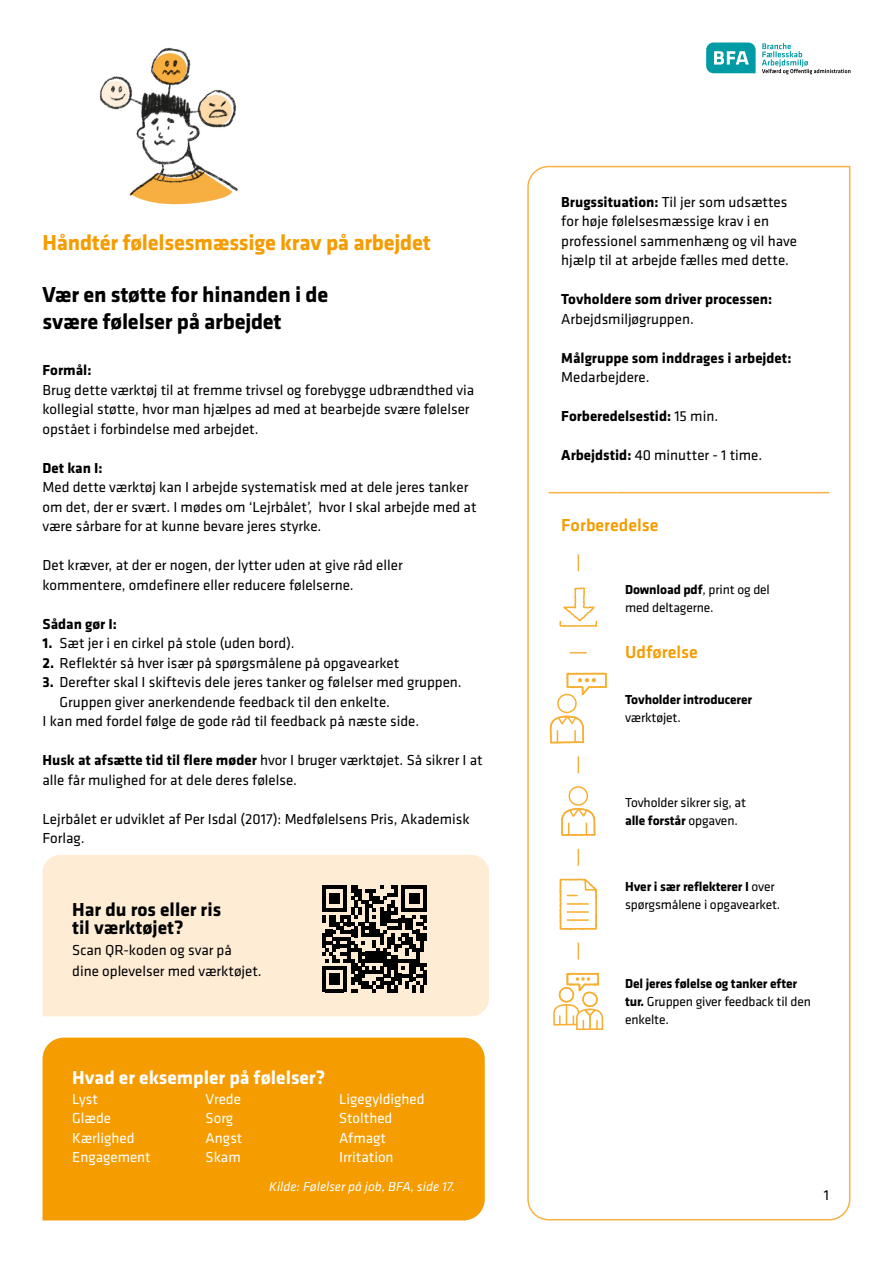
<style>
.page{position:relative;width:893px;height:1263px;background:#fff}
.page>*{position:absolute;margin:0;border:0;box-sizing:border-box;transform-origin:0 0}
.t1{font:700 22.5px/27px "Klavika";letter-spacing:-.01em;color:#000}
.t2{font:700 22.5px "Klavika";letter-spacing:-.01em;color:#f59c00}
.t3{font:700 19.5px/18px "Klavika";color:#020203}
.t4{font:700 19.5px "Klavika";color:#fff}
.t5{font:500 18px "Klavika";color:#f59c00}
.t6{font:15px/19.5px "Klavika";color:#000}
.t7{font:700 15px "Klavika";color:#000}
.t8{font:15px/19.5px "Klavika";color:#fff}
.t9{font:15px/21px "Klavika";color:#020203}
.t10{font:13.5px/18px "Klavika";letter-spacing:-.01em;color:#000}
.t11{font:italic 13.5px "Klavika";color:#fff}
.t12{font:700 13.5px "Klavika";letter-spacing:-.01em;color:#000}
.s1{font-weight:700}
.s2{font-weight:400}
</style>
<div class="page">
<svg style="left:706px;top:43px;width:50px;height:30px"></svg>
<svg style="left:762px;top:43px;width:88px;height:31px"></svg>
<svg style="left:527px;top:165px;width:324px;height:1056px"></svg>
<img style="left:99px;top:47px;width:139px;height:158px">
<div style="left:43px;top:1037px;width:442px;height:183px;background:#f59c00"></div>
<hr style="left:549px;top:492px;width:68px;height:1px;background:#f9b142">
<hr style="left:617px;top:492px;width:212px;height:1px;background:#f9b142">
<svg style="left:578px;top:554px;width:1px;height:17px"></svg>
<svg style="left:558px;top:586px;width:40px;height:42px"></svg>
<svg style="left:570px;top:652px;width:17px;height:1px"></svg>
<svg style="left:549px;top:671px;width:59px;height:73px"></svg>
<svg style="left:578px;top:756px;width:1px;height:17px"></svg>
<svg style="left:560px;top:785px;width:36px;height:52px"></svg>
<svg style="left:578px;top:849px;width:1px;height:17px"></svg>
<svg style="left:557px;top:877px;width:42px;height:54px"></svg>
<svg style="left:578px;top:942px;width:1px;height:17px"></svg>
<svg style="left:552px;top:972px;width:52px;height:59px"></svg>
<div style="left:43px;top:855px;width:446px;height:161px;background:#ffecd4"></div>
<svg style="left:322px;top:885px;width:105px;height:107px"></svg>
<hr style="left:423px;top:970px;width:4px;height:15px;background:#000">
<h1 class="t2" style="left:43px;top:226px;width:390px">Håndtér følelsesmæssige krav på arbejdet</h1>
<h1 class="t1" style="left:43px;top:280px;width:287px">Vær en støtte for hinanden i de svære følelser på arbejdet</h1>
<p class="t7" style="left:43px;top:359px;width:50px">Formål:</p>
<p class="t6" style="left:43px;top:380px;width:433px">Brug dette værktøj til at fremme trivsel og forebygge udbrændthed via kollegial støtte, hvor man hjælpes ad med at bearbejde svære følelser opstået i forbindelse med arbejdet.</p>
<p class="t7" style="left:43px;top:457px;width:62px">Det kan I:</p>
<p class="t6" style="left:43px;top:477px;width:435px">Med dette værktøj kan I arbejde systematisk med at dele jeres tanker om det, der er svært. I mødes om ‘Lejrbålet’, hvor I skal arbejde med at være sårbare for at kunne bevare jeres styrke.</p>
<p class="t6" style="left:43px;top:555px;width:362px">Det kræver, at der er nogen, der lytter uden at give råd eller kommentere, omdefinere eller reducere følelserne.</p>
<p class="t7" style="left:43px;top:613px;width:76px">Sådan gør I:</p>
<p class="t6" style="left:43px;top:633px;width:254px"><span class="s1">1.</span> Sæt jer i en cirkel på stole (uden bord).</p>
<p class="t6" style="left:43px;top:653px;width:358px"><span class="s1">2.</span> Reflektér så hver især på spørgsmålene på opgavearket</p>
<p class="t6" style="left:43px;top:672px;width:421px"><span class="s1">3.</span> Derefter skal I skiftevis dele jeres tanker og følelser med gruppen.</p>
<p class="t6" style="left:60px;top:692px;width:332px">Gruppen giver anerkendende feedback til den enkelte.</p>
<p class="t6" style="left:43px;top:711px;width:378px">I kan med fordel følge de gode råd til feedback på næste side.</p>
<p class="t6" style="left:43px;top:750px;width:442px"><span class="s1">Husk at afsætte tid til flere møder</span> hvor I bruger værktøjet. Så sikrer I at alle får mulighed for at dele deres følelse.</p>
<p class="t6" style="left:43px;top:809px;width:429px">Lejrbålet er udviklet af Per Isdal (2017): Medfølelsens Pris, Akademisk<br>Forlag.</p>
<h2 class="t3" style="left:72px;top:900px;width:150px">Har du ros eller ris til værktøjet?</h2>
<p class="t9" style="left:72px;top:939px;width:191px">Scan QR-koden og svar på dine oplevelser med værktøjet.</p>
<h2 class="t4" style="left:72px;top:1063px;width:254px">Hvad er eksempler på følelser?</h2>
<p class="t8" style="left:72px;top:1089px;width:80px">Lyst<br>Glæde<br>Kærlighed<br>Engagement</p>
<p class="t8" style="left:206px;top:1089px;width:38px">Vrede<br>Sorg<br>Angst<br>Skam</p>
<p class="t8" style="left:339px;top:1089px;width:87px">Ligegyldighed<br>Stolthed<br>Afmagt<br>Irritation</p>
<p class="t11" style="left:269px;top:1178px;width:187px">Kilde: Følelser på job, BFA, side 17.</p>
<p class="t6" style="left:561px;top:192px;width:237px"><span class="s1">Brugssituation:</span> Til jer som udsættes for høje følelsesmæssige krav i en professionel sammenhæng og vil have hjælp til at arbejde fælles med dette.</p>
<p class="t7" style="left:561px;top:289px;width:212px">Tovholdere som driver processen:</p>
<p class="t6" style="left:561px;top:309px;width:134px">Arbejdsmiljøgruppen.</p>
<p class="t7" style="left:561px;top:347px;width:232px">Målgruppe som inddrages i arbejdet:</p>
<p class="t6" style="left:561px;top:367px;width:90px">Medarbejdere.</p>
<p class="t7" style="left:561px;top:406px;width:158px">Forberedelsestid: <span class="s2">15 min.</span></p>
<p class="t6" style="left:561px;top:445px;width:203px"><span class="s1">Arbejdstid:</span> 40 minutter - 1 time.</p>
<p class="t5" style="left:561px;top:513px;width:99px">Forberedelse</p>
<p class="t10" style="left:625px;top:580px;width:146px"><span class="s1">Download pdf</span>, print og del med deltagerne.</p>
<p class="t5" style="left:625px;top:640px;width:74px">Udførelse</p>
<p class="t12" style="left:625px;top:690px;width:128px">Tovholder introducerer</p>
<p class="t10" style="left:625px;top:708px;width:57px">værktøjet.</p>
<p class="t10" style="left:625px;top:793px;width:122px">Tovholder sikrer sig, at <span class="s1">alle forstår</span> opgaven.</p>
<p class="t10" style="left:625px;top:877px;width:157px"><span class="s1">Hver i sær reflekterer I</span> over spørgsmålene i opgavearket.</p>
<p class="t10" style="left:625px;top:974px;width:187px"><span class="s1">Del jeres følelse og tanker efter tur.</span> Gruppen giver feedback til den enkelte.</p>
<p class="t6" style="left:824px;top:1185px;width:7px">1</p>
</div>
